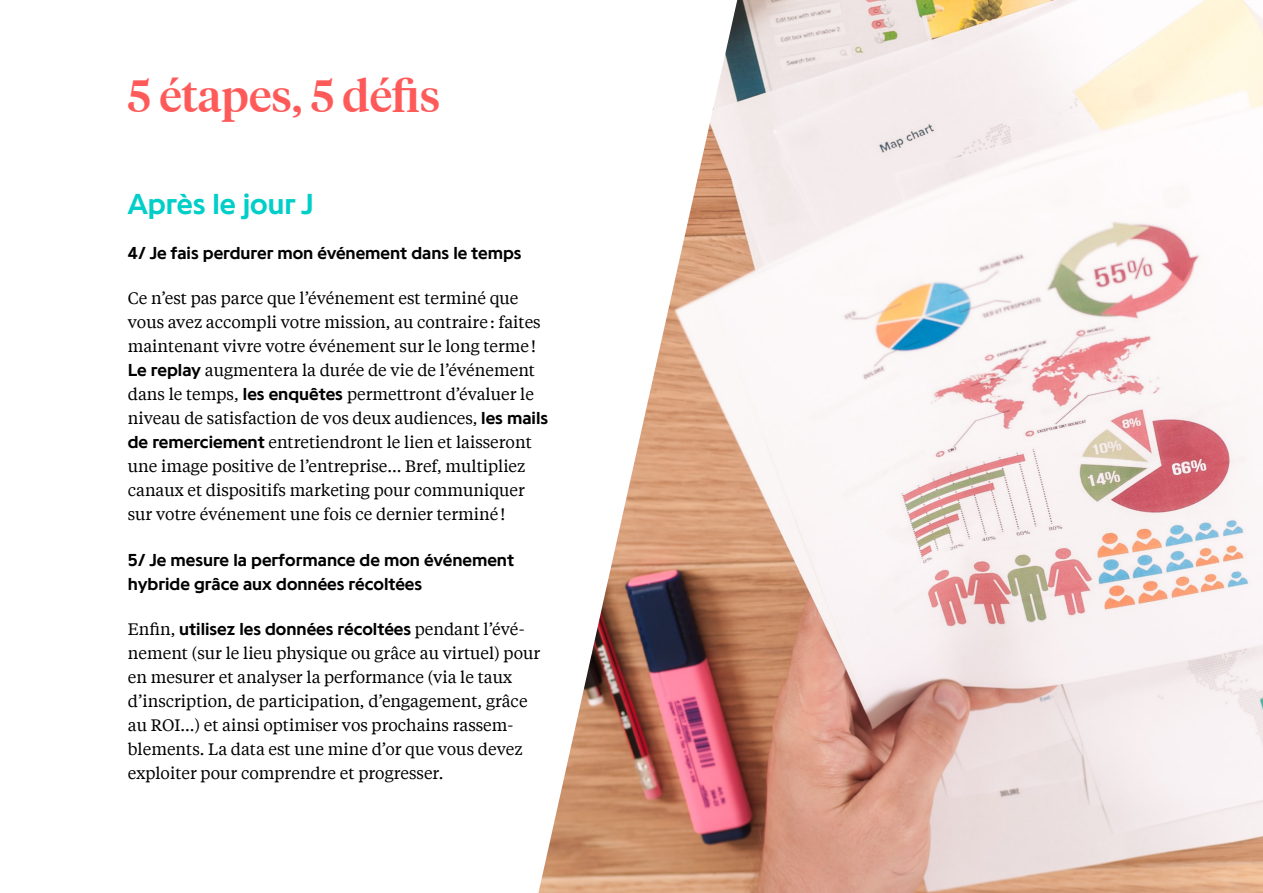
<style>
.page{position:relative;width:1263px;height:893px;background:#fff}
.page>*{position:absolute;margin:0;border:0;box-sizing:border-box;transform-origin:0 0}
.t1{font:500 45px "Tiempos Headline";color:#ff5a5a}
.t2{font:700 30px "Programme";color:#00cec9}
.t3{font:700 18px/24px "Programme";color:#000}
.t4{font:16.5px/24px "Tiempos Text";color:#000}
.s1{font-family:"Programme";font-weight:700;font-size:18px}
.s2{font-family:"Tiempos Text";font-weight:400;font-size:16.5px}
</style>
<div class="page">
<img style="left:737px;top:0;width:526px;height:893px">
<svg style="left:538px;top:1px;width:199px;height:892px"></svg>
<h1 class="t1" style="left:128px;top:65px;width:314px">5 étapes, 5 défis</h1>
<h2 class="t2" style="left:128px;top:185px;width:188px">Après le jour J</h2>
<p class="t3" style="left:128px;top:240px;width:395px">4/ Je fais perdurer mon événement dans le temps</p>
<p class="t4" style="left:128px;top:286px;width:422px">Ce n’est pas parce que l’événement est terminé que vous avez accompli votre mission, au contraire: faites maintenant vivre votre événement sur le long terme!<br><span class="s1">Le replay</span> augmentera la durée de vie de l’événement dans le temps, <span class="s1">les enquêtes</span> permettront d’évaluer le niveau de satisfaction de vos deux audiences, <span class="s1">les mails de remerciement</span> entretiendront le lien et laisseront une image positive de l’entreprise… Bref, multipliez canaux et dispositifs marketing pour communiquer sur votre événement une fois ce dernier terminé!</p>
<p class="t3" style="left:128px;top:547px;width:388px">5/ Je mesure la performance de mon événement hybride grâce aux données récoltées</p>
<p class="t3" style="left:128px;top:616px;width:398px"><span class="s2">Enfin,</span> utilisez les données récoltées <span class="s2">pendant l’évé-</span></p>
<p class="t4" style="left:128px;top:640px;width:414px">nement (sur le lieu physique ou grâce au virtuel) pour en mesurer et analyser la performance (via le taux d’inscription, de participation, d’engagement, grâce au ROI…) et ainsi optimiser vos prochains rassem&shy;blements. La data est une mine d’or que vous devez exploiter pour comprendre et progresser.</p>
</div>
